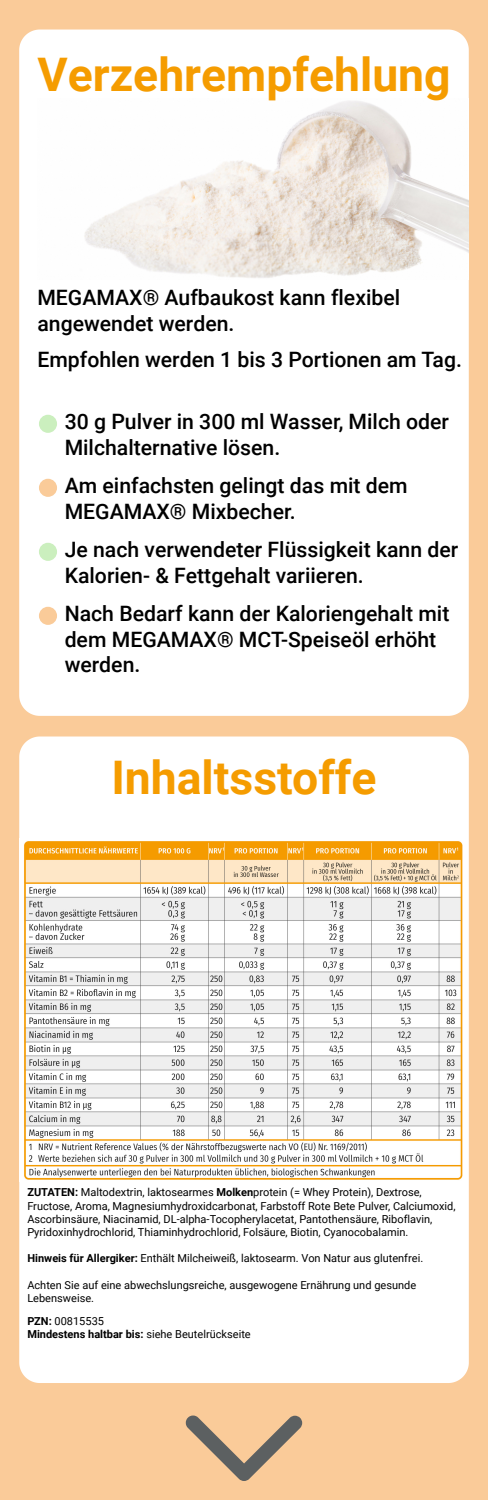
<style>
.page{position:relative;width:488px;height:1500px;background:#facb99}
.page>*{position:absolute;margin:0;border:0;box-sizing:border-box;transform-origin:0 0}
.t1{font:700 46.3px "Roboto";color:#f59c00}
.t2{font:500 21.2px/25.4px "Roboto";color:#000}
.t3{font:11px/13.2px "Roboto";color:#000}
.t4{font:700 11px "Roboto";color:#000}
.s1{font-weight:700}
.s2{font-weight:400}
</style>
<div class="page">
<div style="left:19px;top:737px;width:449px;height:646px;background:#fff"></div>
<img style="left:19px;top:838px;width:448px;height:344px">
<svg style="left:186px;top:1416px;width:116px;height:65px"></svg>
<div style="left:19px;top:30px;width:449px;height:686px;background:#fff"></div>
<img style="left:37px;top:98px;width:431px;height:182px">
<div style="left:39px;top:415px;width:18px;height:18px;background:#cbefbe;border-radius:50%"></div>
<div style="left:39px;top:479px;width:18px;height:18px;background:#facb99;border-radius:50%"></div>
<div style="left:39px;top:543px;width:18px;height:18px;background:#cbefbe;border-radius:50%"></div>
<div style="left:39px;top:607px;width:18px;height:18px;background:#facb99;border-radius:50%"></div>
<h1 class="t1" style="left:37px;top:42px;width:414px">Verzehrempfehlung</h1>
<p class="t2" style="left:37px;top:284px;width:364px">MEGAMAX® Aufbaukost kann flexibel angewendet werden.</p>
<p class="t2" style="left:37px;top:346px;width:426px">Empfohlen werden 1 bis 3 Portionen am Tag.</p>
<p class="t2" style="left:65px;top:408px;width:386px">30 g Pulver in 300 ml Wasser, Milch oder<br>Milchalternative lösen.</p>
<p class="t2" style="left:65px;top:472px;width:344px">Am einfachsten gelingt das mit dem<br>MEGAMAX® Mixbecher.</p>
<p class="t2" style="left:65px;top:536px;width:395px">Je nach verwendeter Flüssigkeit kann der<br>Kalorien- &amp; Fettgehalt variieren.</p>
<p class="t2" style="left:65px;top:600px;width:386px">Nach Bedarf kann der Kaloriengehalt mit dem MEGAMAX® MCT-Speiseöl erhöht werden.</p>
<h1 class="t1" style="left:111px;top:745px;width:267px">Inhaltsstoffe</h1>
<p class="t3" style="left:27px;top:1186px;width:429px"><span class="s1">ZUTATEN:</span> Maltodextrin, laktosearmes <span class="s1">Molken</span>protein (= Whey Protein), Dextrose, Fructose, Aroma, Magnesiumhydroxidcarbonat, Farbstoff Rote Bete Pulver, Calciumoxid, Ascorbinsäure, Niacinamid, DL-alpha-Tocopherylacetat, Pantothensäure, Riboflavin, Pyridoxinhydrochlorid, Thiaminhydrochlorid, Folsäure, Biotin, Cyanocobalamin.</p>
<p class="t3" style="left:27px;top:1252px;width:397px"><span class="s1">Hinweis für Allergiker:</span> Enthält Milcheiweiß, laktosearm. Von Natur aus glutenfrei.</p>
<p class="t3" style="left:27px;top:1278px;width:390px">Achten Sie auf eine abwechslungsreiche, ausgewogene Ernährung und gesunde<br>Lebensweise.</p>
<p class="t3" style="left:27px;top:1314px;width:78px"><span class="s1">PZN:</span> 00815535</p>
<p class="t4" style="left:27px;top:1326px;width:225px">Mindestens haltbar bis: <span class="s2">siehe Beutelrückseite</span></p>
</div>
